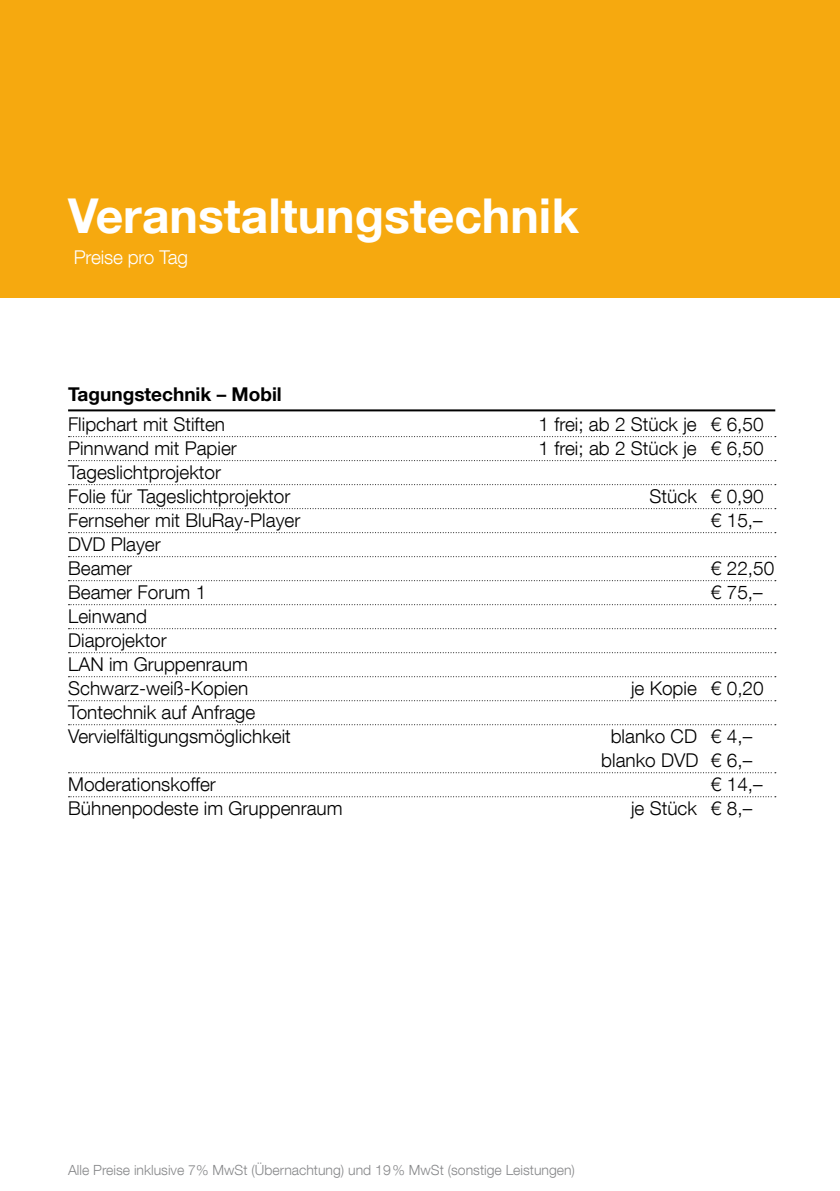
<style>
.page{position:relative;width:840px;height:1191px;background:#fff}
.page>*{position:absolute;margin:0;border:0;box-sizing:border-box;transform-origin:0 0}
.t1{font:700 48px "Helvetica Neue LT Com";color:#fff}
.t2{font:300 19px/24px "Helvetica Neue LT Com";color:#000}
.t3{font:700 19px "Helvetica Neue LT Com";color:#000}
.t4{font:300 19px "Helvetica Neue LT Com";letter-spacing:-.01em;color:#fff}
.t5{font:300 14px "Helvetica Neue LT Com";color:#87888a}
</style>
<div class="page">
<hr style="left:68px;top:409px;width:706px;height:2px;background:#000">
<svg style="left:68px;top:436px;width:707px;height:1px"></svg>
<svg style="left:68px;top:460px;width:707px;height:1px"></svg>
<svg style="left:68px;top:484px;width:707px;height:1px"></svg>
<svg style="left:68px;top:508px;width:707px;height:1px"></svg>
<svg style="left:68px;top:532px;width:707px;height:1px"></svg>
<svg style="left:68px;top:556px;width:707px;height:1px"></svg>
<svg style="left:68px;top:580px;width:707px;height:1px"></svg>
<svg style="left:68px;top:604px;width:707px;height:1px"></svg>
<svg style="left:68px;top:628px;width:707px;height:1px"></svg>
<svg style="left:68px;top:652px;width:707px;height:1px"></svg>
<svg style="left:68px;top:676px;width:707px;height:1px"></svg>
<svg style="left:68px;top:700px;width:707px;height:1px"></svg>
<svg style="left:68px;top:724px;width:707px;height:1px"></svg>
<svg style="left:68px;top:772px;width:707px;height:1px"></svg>
<svg style="left:68px;top:796px;width:707px;height:1px"></svg>
<div style="left:0;top:0;width:839px;height:298px;background:#f6a90f"></div>
<h1 class="t1" style="left:68px;top:185px;width:512px">Veranstaltungstechnik</h1>
<p class="t4" style="left:74px;top:246px;width:116px">Preise pro Tag</p>
<p class="t3" style="left:68px;top:382px;width:215px">Tagungstechnik – Mobil</p>
<p class="t2" style="left:68px;top:411px;width:158px">Flipchart mit Stiften</p>
<p class="t2" style="left:538px;top:411px;width:226px">1 frei; ab 2 Stück je € 6,50</p>
<p class="t2" style="left:68px;top:435px;width:170px">Pinnwand mit Papier</p>
<p class="t2" style="left:538px;top:435px;width:226px">1 frei; ab 2 Stück je € 6,50</p>
<p class="t2" style="left:68px;top:459px;width:224px">Tageslichtprojektor<br>Folie für Tageslichtprojektor</p>
<p class="t2" style="left:649px;top:483px;width:115px">Stück € 0,90</p>
<p class="t2" style="left:68px;top:507px;width:233px">Fernseher mit BluRay-Player</p>
<p class="t2" style="left:710px;top:507px;width:53px">€ 15,–</p>
<p class="t2" style="left:68px;top:531px;width:94px">DVD Player<br>Beamer</p>
<p class="t2" style="left:710px;top:555px;width:65px">€ 22,50</p>
<p class="t2" style="left:68px;top:579px;width:139px">Beamer Forum 1</p>
<p class="t2" style="left:710px;top:579px;width:53px">€ 75,–</p>
<p class="t2" style="left:68px;top:603px;width:181px">Leinwand<br>Diaprojektor<br>LAN im Gruppenraum<br>Schwarz-weiß-Kopien</p>
<p class="t2" style="left:630px;top:675px;width:134px">je Kopie € 0,20</p>
<p class="t2" style="left:68px;top:699px;width:224px">Tontechnik auf Anfrage<br>Vervielfältigungsmöglichkeit</p>
<p class="t2" style="left:601px;top:723px;width:152px;text-align:center">blanko CD € 4,– blanko DVD € 6,–</p>
<p class="t2" style="left:68px;top:771px;width:149px">Moderationskoffer</p>
<p class="t2" style="left:710px;top:771px;width:53px">€ 14,–</p>
<p class="t2" style="left:68px;top:795px;width:276px">Bühnenpodeste im Gruppenraum</p>
<p class="t2" style="left:630px;top:795px;width:123px">je Stück € 8,–</p>
<p class="t5" style="left:68px;top:1161px;width:508px">Alle Preise inklusive 7% MwSt (Übernachtung) und 19% MwSt (sonstige Leistungen)</p>
</div>
